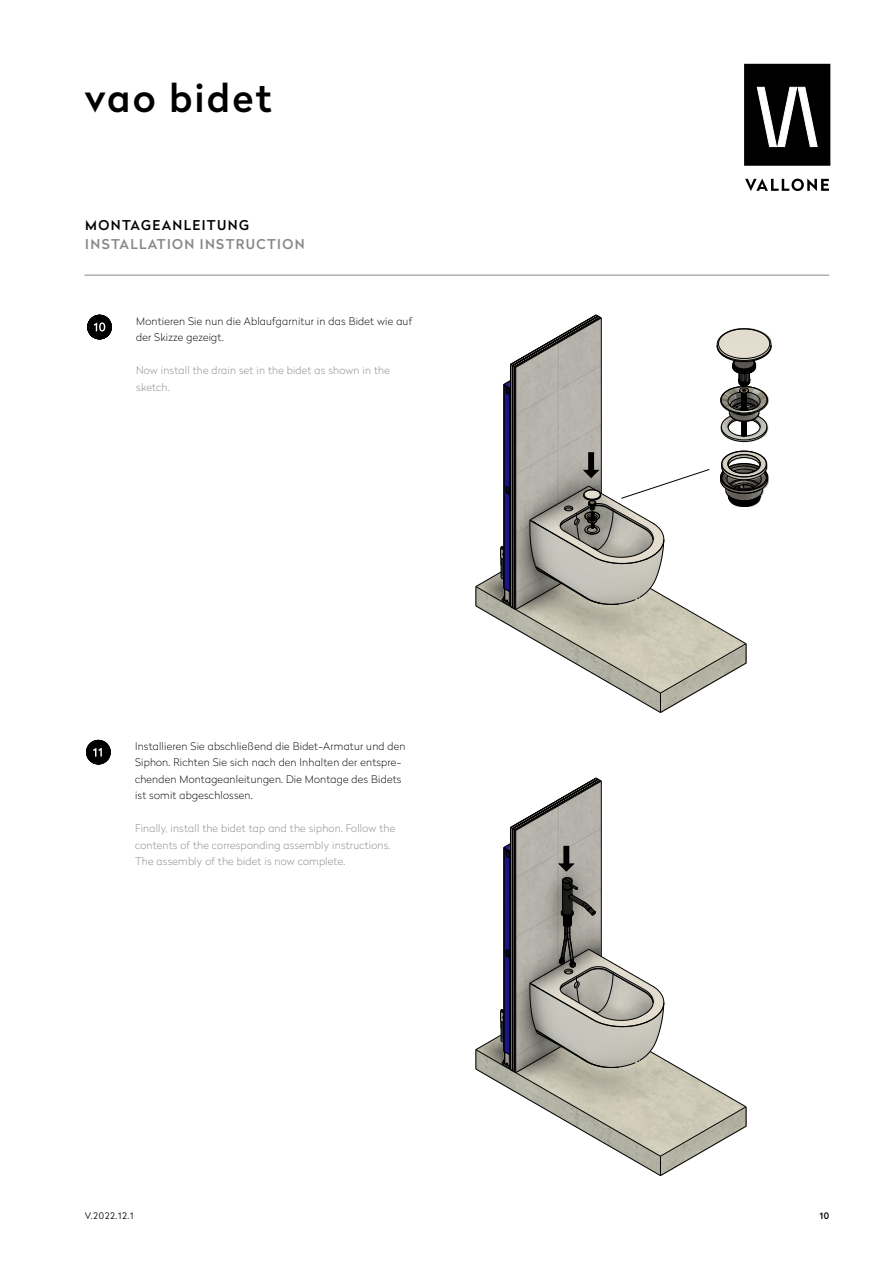
<style>
.page{position:relative;width:893px;height:1263px;background:#fff}
.page>*{position:absolute;margin:0;border:0;box-sizing:border-box;transform-origin:0 0}
.t1{font:500 38.55px "Radikal";letter-spacing:.06em;color:#000}
.t2{font:500 13.5px "Radikal";letter-spacing:.1em;color:#878787}
.t3{font:500 13.5px "Radikal";letter-spacing:.1em;color:#000}
.t4{font:100 10.5px/16.5px "Radikal";letter-spacing:.02em;color:#000}
.t5{font:100 10.5px/16.5px "Radikal";letter-spacing:.02em;color:#878787}
.t6{font:300 9px "Radikal";letter-spacing:.08em;color:#000}
.t7{font:500 9px "Radikal";color:#000}
</style>
<div class="page">
<svg style="left:745px;top:179px;width:84px;height:12px"></svg>
<div style="left:745px;top:65px;width:84px;height:99px;background:#000"></div>
<div style="left:744px;top:64px;width:86px;height:102px;border:3px solid #000"></div>
<svg style="left:757px;top:87px;width:61px;height:60px"></svg>
<hr style="left:84px;top:275px;width:745px;height:1px;background:#878787">
<div style="left:86px;top:740px;width:25px;height:24px;background:#000;border-radius:50%"></div>
<img style="left:503px;top:368px;width:98px;height:81px">
<hr style="left:601px;top:318px;width:1px;height:175px;background:#000">
<hr style="left:515px;top:367px;width:1px;height:242px;background:#000">
<hr style="left:509px;top:388px;width:1px;height:204px;background:#000">
<hr style="left:504px;top:385px;width:1px;height:203px;background:#000">
<svg style="left:503px;top:380px;width:7px;height:15px"></svg>
<hr style="left:510px;top:364px;width:1px;height:243px;background:#000">
<hr style="left:514px;top:367px;width:1px;height:242px;background:#000">
<svg style="left:510px;top:314px;width:92px;height:54px"></svg>
<hr style="left:512px;top:366px;width:1px;height:242px;background:#000">
<svg style="left:93px;top:748px;width:9px;height:9px"></svg>
<img style="left:511px;top:831px;width:90px;height:12px">
<hr style="left:601px;top:781px;width:1px;height:175px;background:#000">
<hr style="left:515px;top:830px;width:1px;height:243px;background:#000">
<hr style="left:510px;top:827px;width:1px;height:243px;background:#000">
<hr style="left:514px;top:830px;width:1px;height:242px;background:#000">
<svg style="left:510px;top:777px;width:92px;height:54px"></svg>
<hr style="left:512px;top:829px;width:1px;height:242px;background:#000">
<div style="left:87px;top:315px;width:25px;height:24px;background:#000;border-radius:50%"></div>
<svg style="left:94px;top:322px;width:11px;height:10px"></svg>
<svg style="left:475px;top:843px;width:272px;height:333px"></svg>
<div style="left:564px;top:846px;width:5px;height:20px;background:#000"></div>
<svg style="left:716px;top:328px;width:56px;height:114px"></svg>
<svg style="left:475px;top:449px;width:294px;height:263px"></svg>
<h1 class="t1" style="left:84px;top:70px;width:189px">vao bidet</h1>
<p class="t3" style="left:85px;top:215px;width:165px">MONTAGEANLEITUNG</p>
<p class="t2" style="left:85px;top:235px;width:221px">INSTALLATION INSTRUCTION</p>
<p class="t4" style="left:136px;top:312px;width:277px">Montieren Sie nun die Ablaufgarnitur in das Bidet wie auf der Skizze gezeigt.</p>
<p class="t5" style="left:136px;top:362px;width:255px">Now install the drain set in the bidet as shown in the sketch.</p>
<p class="t4" style="left:135px;top:737px;width:272px">Installieren Sie abschließend die Bidet-Armatur und den Siphon. Richten Sie sich nach den Inhalten der entspre&shy;chenden Montageanleitungen. Die Montage des Bidets ist somit abgeschlossen.</p>
<p class="t5" style="left:135px;top:820px;width:262px">Finally, install the bidet tap and the siphon. Follow the contents of the corresponding assembly instructions.<br>The assembly of the bidet is now complete.</p>
<p class="t6" style="left:85px;top:1209px;width:50px">V.2022.12.1</p>
<p class="t7" style="left:820px;top:1209px;width:11px">10</p>
</div>
